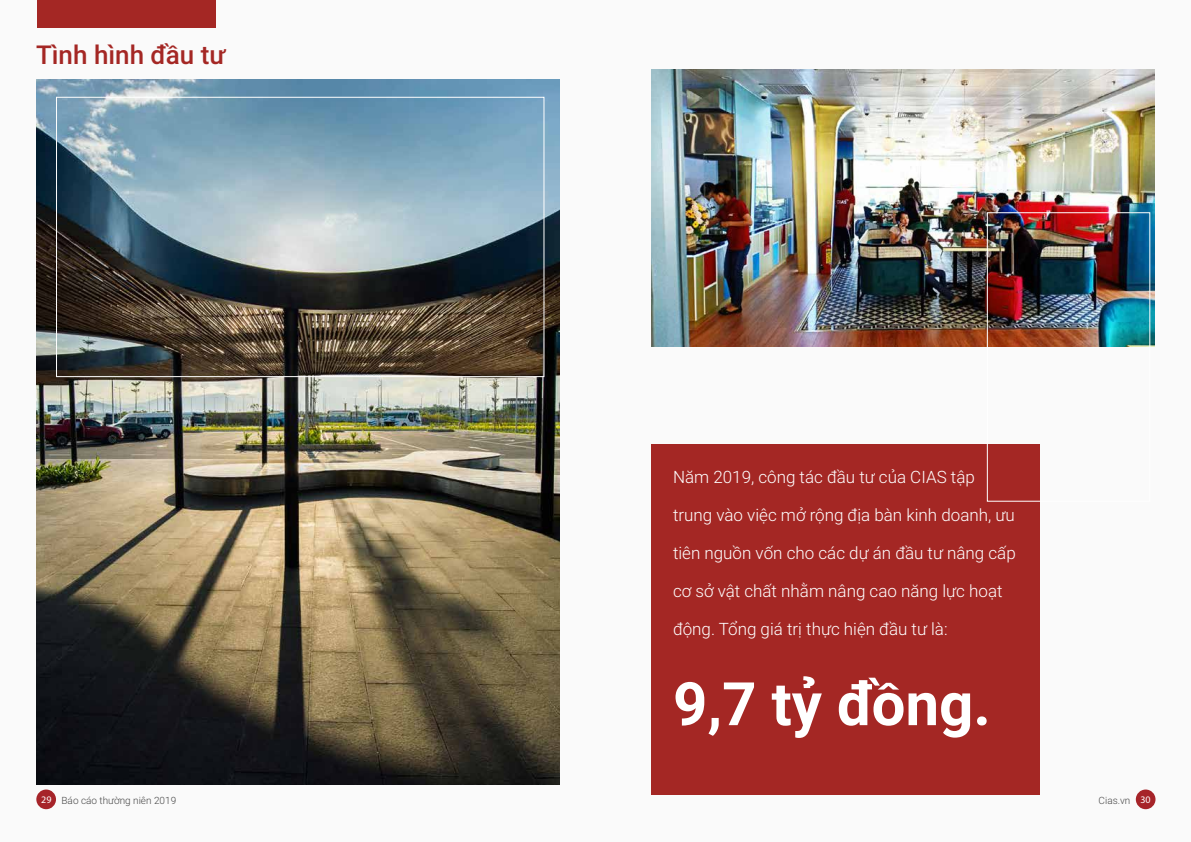
<style>
.page{position:relative;width:1191px;height:842px;background:#fafafa}
.page>*{position:absolute;margin:0;border:0;box-sizing:border-box;transform-origin:0 0}
.t1{font:700 60px "Roboto";color:#fff}
.t2{font:500 26px "Roboto";color:#a42724}
.t3{font:300 17px "Roboto";color:#fff}
.t4{font:300 10px "Roboto";color:#464646}
.s1{font-family:"Myriad Pro";font-weight:400;color:#fff}
</style>
<div class="page">
<img style="left:36px;top:80px;width:523px;height:704px">
<img style="left:651px;top:69px;width:504px;height:277px">
<div style="left:37px;top:0;width:178px;height:28px;background:#a42724"></div>
<div style="left:651px;top:445px;width:388px;height:350px;background:#a42724"></div>
<div style="left:986px;top:212px;width:164px;height:290px;border:1px solid #fff"></div>
<div style="left:56px;top:97px;width:488px;height:280px;border:1px solid #fff"></div>
<div style="left:1135px;top:789px;width:20px;height:20px;background:#a62429;border-radius:50%"></div>
<div style="left:36px;top:789px;width:20px;height:20px;background:#a62429;border-radius:50%"></div>
<h2 class="t2" style="left:36px;top:37px;width:191px">Tình hình đầu tư</h2>
<p class="t3" style="left:673px;top:465px;width:303px">Năm 2019, công tác đầu tư của CIAS tập</p>
<p class="t3" style="left:673px;top:503px;width:343px">trung vào việc mở rộng địa bàn kinh doanh, ưu</p>
<p class="t3" style="left:673px;top:541px;width:344px">tiên nguồn vốn cho các dự án đầu tư nâng cấp</p>
<p class="t3" style="left:673px;top:579px;width:331px">cơ sở vật chất nhằm nâng cao năng lực hoạt</p>
<p class="t3" style="left:673px;top:617px;width:276px">động. Tổng giá trị thực hiện đầu tư là:</p>
<h1 class="t1" style="left:673px;top:662px;width:319px">9,7 tỷ đồng.</h1>
<p class="t4" style="left:41px;top:793px;width:136px"><span class="s1">29</span> Báo cáo thường niên 2019</p>
<p class="t4" style="left:1098px;top:793px;width:54px">Cias.vn <span class="s1">30</span></p>
</div>
